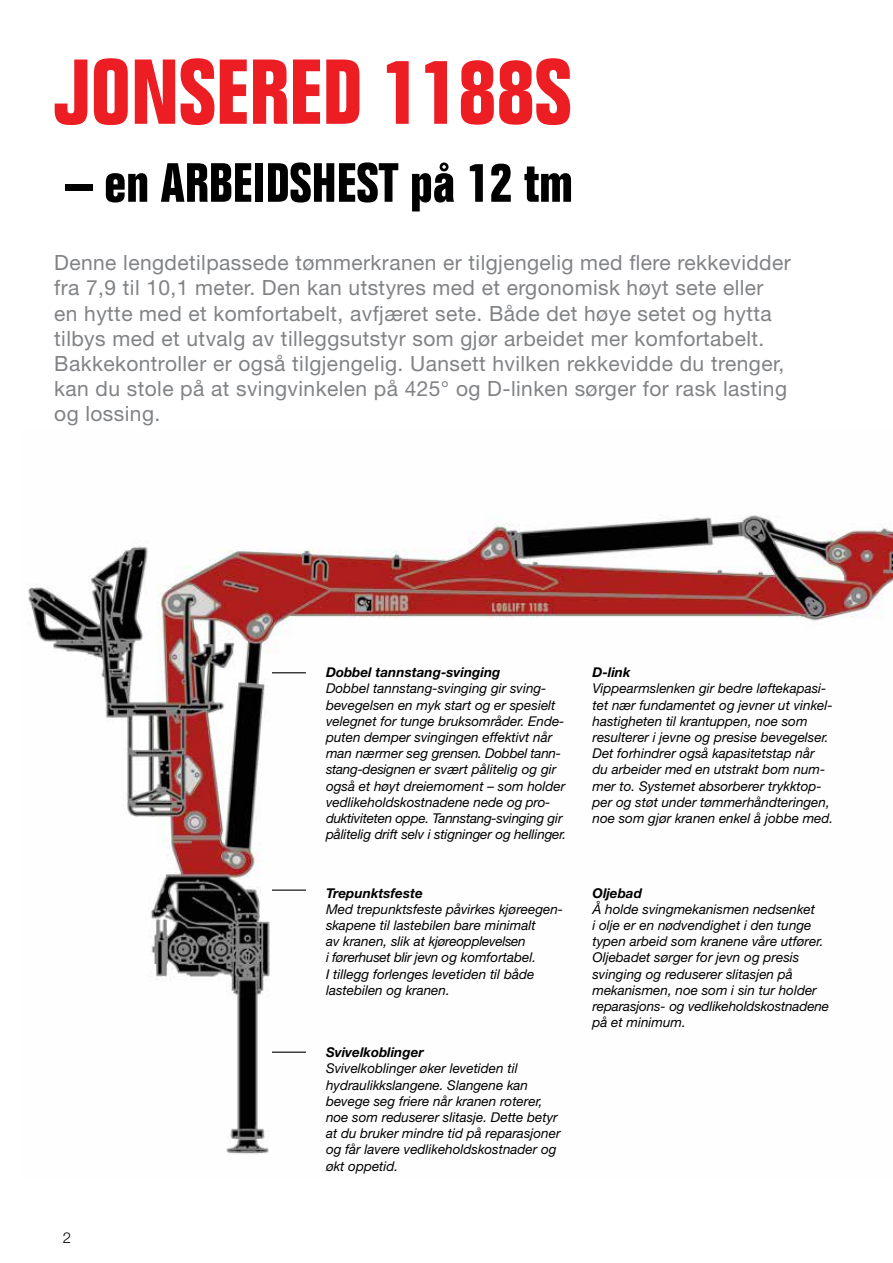
<style>
.page{position:relative;width:893px;height:1263px;background:#fff}
.page>*{position:absolute;margin:0;border:0;box-sizing:border-box;transform-origin:0 0}
.t1{font:700 condensed 90px "Folio Std";color:#ed1d24}
.t2{font:700 condensed 54px "Folio Std";color:#000}
.t3{font:21px/25.2px "Helvetica Neue LT Std";letter-spacing:.02em;color:#808285}
.t4{font:300 15px "Helvetica Neue LT Std";color:#000}
.t5{font:italic 13.5px/16.2px "Helvetica Neue LT Pro";color:#000}
.t6{font:italic 700 13.5px "Helvetica Neue LT Pro";color:#000}
</style>
<div class="page">
<img style="left:28px;top:515px;width:865px;height:639px">
<hr style="left:272px;top:889px;width:34px;height:2px;background:#000">
<hr style="left:272px;top:1051px;width:34px;height:2px;background:#000">
<hr style="left:272px;top:672px;width:34px;height:1px;background:#000">
<h1 class="t1" style="left:54px;top:42px;width:519px">JONSERED 1188S</h1>
<h2 class="t2" style="left:66px;top:153px;width:509px">– en ARBEIDSHEST på 12 tm</h2>
<p class="t3" style="left:54px;top:250px;width:738px">Denne lengdetilpassede tømmerkranen er tilgjengelig med flere rekkevidder fra 7,9 til 10,1 meter. Den kan utstyres med et ergonomisk høyt sete eller en hytte med et komfortabelt, avfjæret sete. Både det høye setet og hytta tilbys med et utvalg av tilleggsutstyr som gjør arbeidet mer komfortabelt.<br>Bakkekontroller er også tilgjengelig. Uansett hvilken rekkevidde du trenger, kan du stole på at svingvinkelen på 425° og D-linken sørger for rask lasting og lossing.</p>
<p class="t4" style="left:63px;top:1228px;width:10px">2</p>
<p class="t6" style="left:326px;top:664px;width:176px">Dobbel tannstang-svinging</p>
<p class="t5" style="left:326px;top:680px;width:242px">Dobbel tannstang-svinging gir sving&shy;bevegelsen en myk start og er spesielt velegnet for tunge bruksområder. Ende&shy;puten demper svingingen effektivt når man nærmer seg grensen. Dobbel tann&shy;stang-designen er svært pålitelig og gir også et høyt dreiemoment – som holder vedlikeholdskostnadene nede og pro&shy;duktiviteten oppe. Tannstang-svinging gir pålitelig drift selv i stigninger og hellinger.</p>
<p class="t6" style="left:326px;top:884px;width:98px">Trepunktsfeste</p>
<p class="t5" style="left:326px;top:900px;width:239px">Med trepunktsfeste påvirkes kjøreegen&shy;skapene til lastebilen bare minimalt<br>av kranen, slik at kjøreopplevelsen<br>i førerhuset blir jevn og komfortabel.<br>I tillegg forlenges levetiden til både lastebilen og kranen.</p>
<p class="t6" style="left:326px;top:1044px;width:99px">Svivelkoblinger</p>
<p class="t5" style="left:326px;top:1060px;width:236px">Svivelkoblinger øker levetiden til hydraulikkslangene. Slangene kan bevege seg friere når kranen roterer, noe som reduserer slitasje. Dette betyr at du bruker mindre tid på reparasjoner og får lavere vedlikeholdskostnader og økt oppetid.</p>
<p class="t6" style="left:592px;top:664px;width:40px">D-link</p>
<p class="t5" style="left:592px;top:680px;width:242px">Vippearmslenken gir bedre løftekapasi&shy;tet nær fundamentet og jevner ut vinkel&shy;hastigheten til krantuppen, noe som resulterer i jevne og presise bevegelser.<br>Det forhindrer også kapasitetstap når du arbeider med en utstrakt bom num&shy;mer to. Systemet absorberer trykktop&shy;per og støt under tømmerhåndteringen, noe som gjør kranen enkel å jobbe med.</p>
<p class="t6" style="left:592px;top:884px;width:51px">Oljebad</p>
<p class="t5" style="left:592px;top:900px;width:238px">Å holde svingmekanismen nedsenket<br>i olje er en nødvendighet i den tunge typen arbeid som kranene våre utfører.<br>Oljebadet sørger for jevn og presis svinging og reduserer slitasjen på mekanismen, noe som i sin tur holder reparasjons- og vedlikeholdskostnadene på et minimum.</p>
</div>
